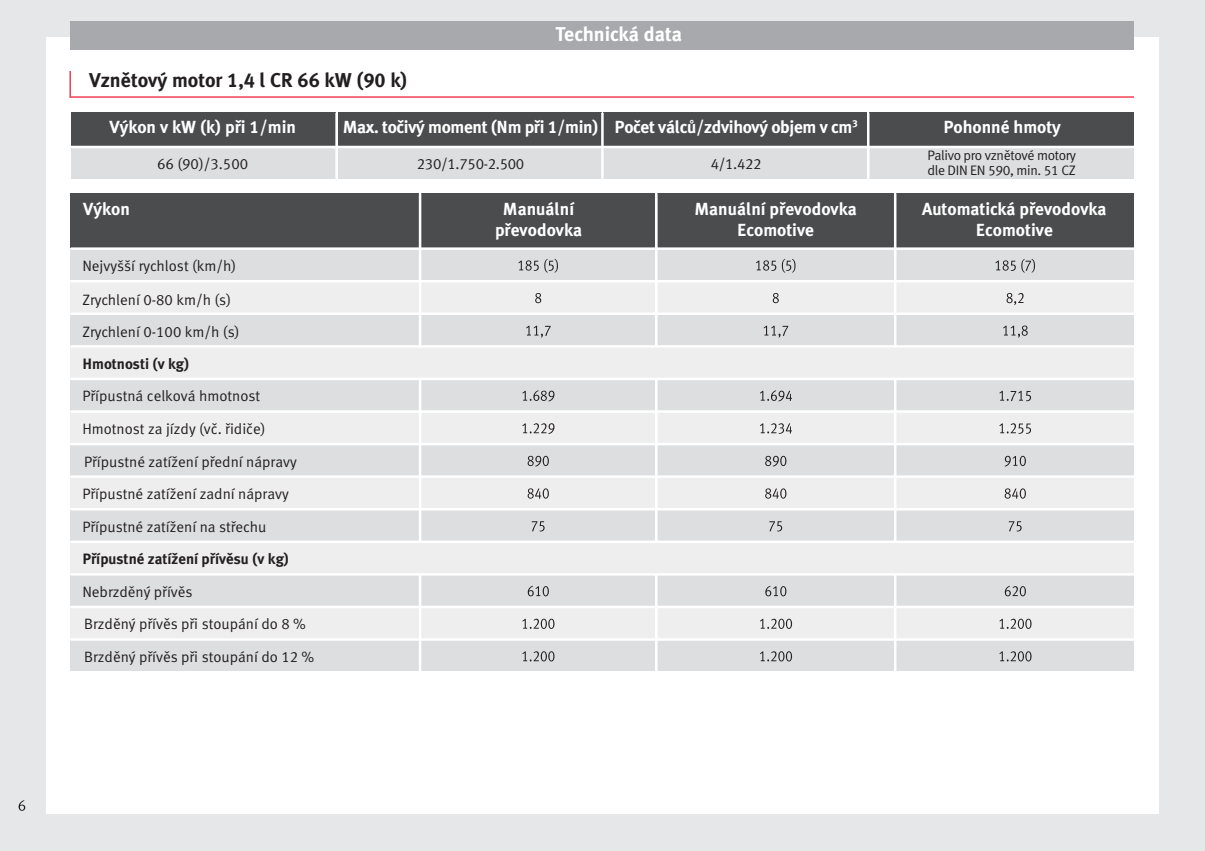
<style>
.page{position:relative;width:1205px;height:851px;background:#fff}
.page>*{position:absolute;margin:0;border:0;box-sizing:border-box;transform-origin:0 0}
.t1{font:20px "Seat Meta Bold CE";color:#231f20}
.t2{font:20px "Seat Meta Bold CE";color:#fff}
.t3{font:17.5px/21px "Seat Meta Bold CE";color:#fff;text-align:center}
.t4{font:17.5px "Seat Meta Bold CE";letter-spacing:-.02em;color:#fff}
.t5{font:15px/32.5px "Seat Meta Normal CE";color:#231f20}
.t6{font:15px "Seat Meta Bold CE";color:#231f20}
.t7{font:15px "Seat Meta Normal CE";letter-spacing:-.02em;color:#231f20}
.t8{font:13.75px/15px "Seat Meta Normal CE";letter-spacing:-.025em;color:#231f20}
</style>
<div class="page">
<div style="left:0;top:0;width:1205px;height:850px;background:#e6e7e9"></div>
<div style="left:46px;top:37px;width:1113px;height:776px;background:#fff"></div>
<div style="left:71px;top:21px;width:1063px;height:29px;background:#a8a9ad"></div>
<hr style="left:70px;top:96px;width:1064px;height:2px;background:#ed1a33">
<svg style="left:70px;top:71px;width:1px;height:27px"></svg>
<div style="left:71px;top:113px;width:264px;height:33px;background:#4b4c4d"></div>
<div style="left:338px;top:113px;width:263px;height:33px;background:#4b4c4d"></div>
<div style="left:604px;top:113px;width:263px;height:33px;background:#4b4c4d"></div>
<div style="left:869px;top:113px;width:265px;height:33px;background:#4b4c4d"></div>
<div style="left:71px;top:148px;width:264px;height:30px;background:#dddee0"></div>
<div style="left:338px;top:148px;width:263px;height:30px;background:#dddee0"></div>
<div style="left:604px;top:148px;width:263px;height:30px;background:#dddee0"></div>
<div style="left:869px;top:148px;width:265px;height:30px;background:#dddee0"></div>
<div style="left:71px;top:193px;width:348px;height:54px;background:#4b4c4d"></div>
<div style="left:421px;top:193px;width:234px;height:54px;background:#4b4c4d"></div>
<div style="left:657px;top:193px;width:237px;height:54px;background:#4b4c4d"></div>
<div style="left:896px;top:193px;width:238px;height:54px;background:#4b4c4d"></div>
<div style="left:71px;top:250px;width:348px;height:30px;background:#dddee0"></div>
<div style="left:421px;top:250px;width:234px;height:30px;background:#dddee0"></div>
<svg style="left:518px;top:259px;width:40px;height:14px"></svg>
<div style="left:657px;top:250px;width:237px;height:30px;background:#dddee0"></div>
<svg style="left:756px;top:260px;width:20px;height:11px"></svg>
<svg style="left:782px;top:259px;width:13px;height:14px"></svg>
<div style="left:896px;top:250px;width:238px;height:30px;background:#dddee0"></div>
<svg style="left:995px;top:259px;width:40px;height:14px"></svg>
<div style="left:71px;top:282px;width:348px;height:30px;background:#eeeeef"></div>
<div style="left:421px;top:282px;width:234px;height:30px;background:#eeeeef"></div>
<svg style="left:535px;top:293px;width:6px;height:10px"></svg>
<div style="left:657px;top:282px;width:237px;height:30px;background:#eeeeef"></div>
<svg style="left:773px;top:293px;width:6px;height:10px"></svg>
<div style="left:896px;top:282px;width:238px;height:30px;background:#eeeeef"></div>
<svg style="left:1006px;top:293px;width:17px;height:12px"></svg>
<div style="left:71px;top:315px;width:348px;height:30px;background:#dddee0"></div>
<div style="left:421px;top:315px;width:234px;height:30px;background:#dddee0"></div>
<svg style="left:526px;top:325px;width:25px;height:12px"></svg>
<div style="left:657px;top:315px;width:237px;height:30px;background:#dddee0"></div>
<svg style="left:763px;top:325px;width:25px;height:12px"></svg>
<div style="left:896px;top:315px;width:238px;height:30px;background:#dddee0"></div>
<svg style="left:1003px;top:325px;width:24px;height:12px"></svg>
<div style="left:71px;top:347px;width:1063px;height:30px;background:#eeeeef"></div>
<div style="left:71px;top:380px;width:348px;height:30px;background:#dddee0"></div>
<div style="left:421px;top:380px;width:234px;height:30px;background:#dddee0"></div>
<svg style="left:522px;top:390px;width:32px;height:11px"></svg>
<div style="left:657px;top:380px;width:237px;height:30px;background:#dddee0"></div>
<svg style="left:760px;top:390px;width:32px;height:11px"></svg>
<div style="left:896px;top:380px;width:238px;height:30px;background:#dddee0"></div>
<svg style="left:999px;top:391px;width:32px;height:10px"></svg>
<div style="left:71px;top:412px;width:348px;height:31px;background:#eeeeef"></div>
<div style="left:421px;top:412px;width:234px;height:31px;background:#eeeeef"></div>
<svg style="left:522px;top:423px;width:32px;height:11px"></svg>
<div style="left:657px;top:412px;width:237px;height:31px;background:#eeeeef"></div>
<svg style="left:760px;top:423px;width:32px;height:10px"></svg>
<div style="left:896px;top:412px;width:238px;height:31px;background:#eeeeef"></div>
<svg style="left:999px;top:423px;width:32px;height:10px"></svg>
<div style="left:71px;top:445px;width:348px;height:30px;background:#dddee0"></div>
<div style="left:421px;top:445px;width:234px;height:30px;background:#dddee0"></div>
<svg style="left:528px;top:455px;width:21px;height:11px"></svg>
<div style="left:657px;top:445px;width:237px;height:30px;background:#dddee0"></div>
<svg style="left:765px;top:455px;width:21px;height:11px"></svg>
<div style="left:896px;top:445px;width:238px;height:30px;background:#dddee0"></div>
<svg style="left:1004px;top:455px;width:22px;height:11px"></svg>
<div style="left:71px;top:478px;width:348px;height:30px;background:#eeeeef"></div>
<div style="left:421px;top:478px;width:234px;height:30px;background:#eeeeef"></div>
<svg style="left:528px;top:488px;width:21px;height:10px"></svg>
<div style="left:657px;top:478px;width:237px;height:30px;background:#eeeeef"></div>
<svg style="left:765px;top:488px;width:21px;height:10px"></svg>
<div style="left:896px;top:478px;width:238px;height:30px;background:#eeeeef"></div>
<svg style="left:1004px;top:488px;width:22px;height:10px"></svg>
<div style="left:71px;top:510px;width:348px;height:30px;background:#dddee0"></div>
<div style="left:421px;top:510px;width:234px;height:30px;background:#dddee0"></div>
<svg style="left:532px;top:521px;width:12px;height:10px"></svg>
<div style="left:657px;top:510px;width:237px;height:30px;background:#dddee0"></div>
<svg style="left:769px;top:521px;width:13px;height:10px"></svg>
<div style="left:896px;top:510px;width:238px;height:30px;background:#dddee0"></div>
<svg style="left:1008px;top:521px;width:13px;height:10px"></svg>
<div style="left:71px;top:543px;width:1063px;height:30px;background:#eeeeef"></div>
<div style="left:71px;top:575px;width:348px;height:30px;background:#dddee0"></div>
<div style="left:421px;top:575px;width:234px;height:30px;background:#dddee0"></div>
<svg style="left:528px;top:585px;width:21px;height:11px"></svg>
<div style="left:657px;top:575px;width:237px;height:30px;background:#dddee0"></div>
<svg style="left:765px;top:585px;width:21px;height:11px"></svg>
<div style="left:896px;top:575px;width:238px;height:30px;background:#dddee0"></div>
<svg style="left:1005px;top:585px;width:21px;height:11px"></svg>
<div style="left:71px;top:608px;width:348px;height:30px;background:#eeeeef"></div>
<div style="left:421px;top:608px;width:234px;height:30px;background:#eeeeef"></div>
<svg style="left:522px;top:618px;width:32px;height:10px"></svg>
<div style="left:657px;top:608px;width:237px;height:30px;background:#eeeeef"></div>
<svg style="left:760px;top:618px;width:32px;height:10px"></svg>
<div style="left:896px;top:608px;width:238px;height:30px;background:#eeeeef"></div>
<svg style="left:999px;top:618px;width:32px;height:10px"></svg>
<div style="left:71px;top:640px;width:348px;height:30px;background:#dddee0"></div>
<div style="left:421px;top:640px;width:234px;height:30px;background:#dddee0"></div>
<svg style="left:522px;top:651px;width:32px;height:10px"></svg>
<div style="left:657px;top:640px;width:237px;height:30px;background:#dddee0"></div>
<svg style="left:760px;top:651px;width:32px;height:10px"></svg>
<div style="left:896px;top:640px;width:238px;height:30px;background:#dddee0"></div>
<svg style="left:999px;top:651px;width:32px;height:10px"></svg>
<svg style="left:19px;top:800px;width:6px;height:10px"></svg>
<h1 class="t1" style="left:89px;top:68px;width:320px">Vznětový motor 1,4 l CR 66 kW (90 k)</h1>
<h1 class="t2" style="left:555px;top:22px;width:128px">Technická data</h1>
<p class="t3" style="left:109px;top:116px;width:188px">Výkon v kW (k) při 1/min</p>
<p class="t4" style="left:343px;top:116px;width:516px">Max. točivý moment (Nm při 1/min) Počet válců/zdvihový objem v cm<sup>3</sup></p>
<p class="t3" style="left:943px;top:116px;width:119px">Pohonné hmoty</p>
<p class="t3" style="left:83px;top:198px;width:48px">Výkon</p>
<p class="t5" style="left:157px;top:147px;width:92px">66 (90)/3.500</p>
<p class="t7" style="left:417px;top:155px;width:109px">230/1.750-2.500</p>
<p class="t5" style="left:711px;top:147px;width:52px">4/1.422</p>
<p class="t8" style="left:927px;top:148px;width:150px">Palivo pro vznětové motory dle DIN EN 590, min. 51 CZ</p>
<p class="t3" style="left:495px;top:198px;width:89px">Manuální převodovka</p>
<p class="t3" style="left:694px;top:198px;width:164px">Manuální převodovka<br>Ecomotive</p>
<p class="t3" style="left:922px;top:198px;width:186px">Automatická převodovka<br>Ecomotive</p>
<p class="t5" style="left:82px;top:250px;width:155px">Nejvyšší rychlost (km/h)</p>
<p class="t5" style="left:82px;top:283px;width:159px">Zrychlení 0-80 km/h (s)<br>Zrychlení 0-100 km/h (s)</p>
<p class="t6" style="left:82px;top:354px;width:108px">Hmotnosti (v kg)</p>
<p class="t5" style="left:82px;top:380px;width:216px">Přípustná celková hmotnost<br>Hmotnost za jízdy (vč. řidiče)<br>Přípustné zatížení přední nápravy<br>Přípustné zatížení zadní nápravy<br>Přípustné zatížení na střechu</p>
<p class="t6" style="left:82px;top:549px;width:208px">Přípustné zatížení přívěsu (v kg)</p>
<p class="t5" style="left:82px;top:575px;width:233px">Nebrzděný přívěs<br>Brzděný přívěs při stoupání do 8 %<br>Brzděný přívěs při stoupání do 12 %</p>
</div>
